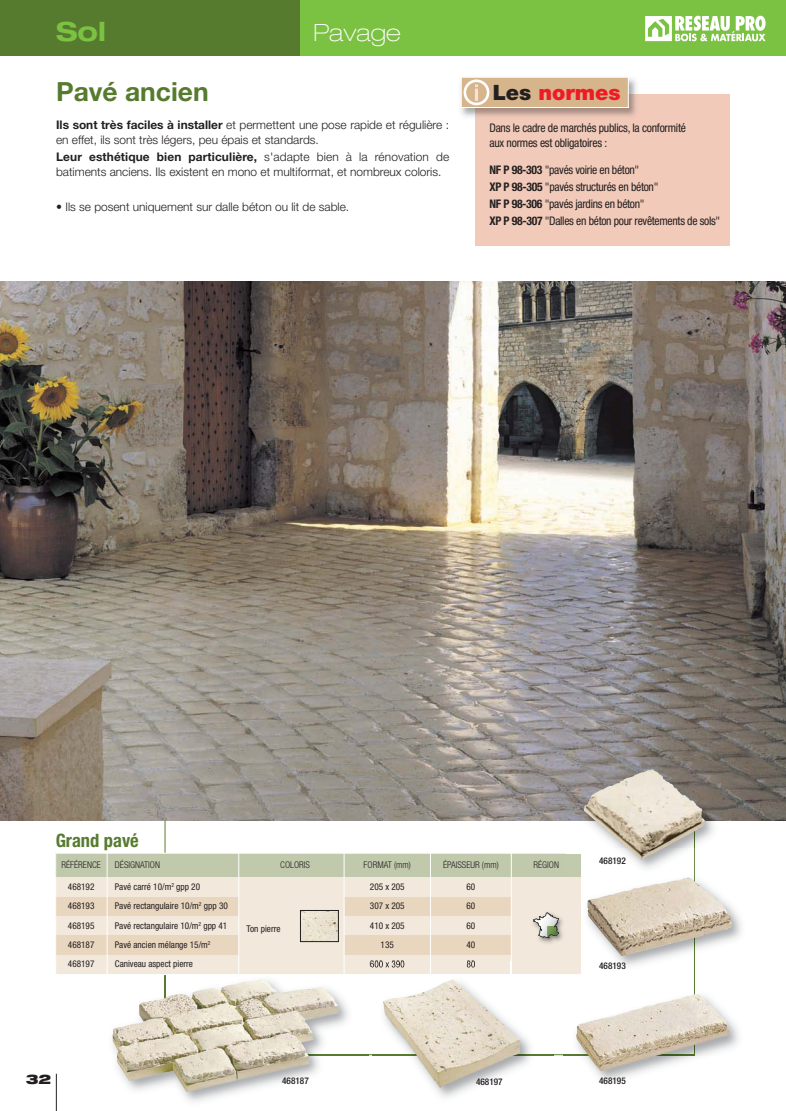
<style>
.page{position:relative;width:786px;height:1111px;background:#fff}
.page>*{position:absolute;margin:0;border:0;box-sizing:border-box;transform-origin:0 0}
.t1{font:700 26.4px "Helvetica Neue";color:#577b2e}
.t2{font:700 expanded 26.4px "Helvetica Neue";color:#7bc142}
.t3{font:100 expanded 23.8px "Helvetica Neue";color:#fff}
.t4{font:900 21.1px "Helvetica Neue";color:#ed1c24}
.t5{font:700 condensed 18.5px "Helvetica Neue";color:#577b2e}
.t6{font:900 expanded 13.2px "Helvetica Neue";color:#231f20}
.t7{font:300 11.9px/15.2px "Helvetica Neue";color:#231f20}
.t8{font:condensed 11.9px/17.1px "Helvetica Neue";letter-spacing:-.025em;color:#231f20}
.t9{font:condensed 9.3px "Helvetica Neue";color:#231f20}
.t10{font:300 condensed 9.3px "Helvetica Neue";color:#231f20}
.t11{font:500 condensed 9.2px "Helvetica Neue";color:#231f20}
.s1{font-weight:700}
.s2{color:#231f20}
</style>
<div class="page">
<img style="left:112px;top:975px;width:257px;height:127px">
<img style="left:339px;top:1054px;width:30px;height:1px">
<img style="left:113px;top:979px;width:226px;height:113px">
<img style="left:615px;top:908px;width:127px;height:58px">
<img style="left:694px;top:956px;width:1px;height:14px">
<img style="left:587px;top:883px;width:145px;height:73px">
<img style="left:564px;top:1019px;width:175px;height:62px">
<img style="left:564px;top:1054px;width:12px;height:1px">
<img style="left:694px;top:980px;width:1px;height:14px">
<img style="left:576px;top:994px;width:154px;height:77px">
<div style="left:299px;top:0;width:487px;height:56px;background:#7bc142"></div>
<div style="left:0;top:0;width:299px;height:56px;background:#577b2e"></div>
<svg style="left:645px;top:16px;width:121px;height:25px"></svg>
<img style="left:0;top:281px;width:786px;height:540px">
<div style="left:56px;top:853px;width:51px;height:24px;background:#c1c9ac"></div>
<div style="left:107px;top:853px;width:132px;height:24px;background:#c1c9ac"></div>
<div style="left:239px;top:853px;width:105px;height:24px;background:#c1c9ac"></div>
<div style="left:344px;top:853px;width:86px;height:24px;background:#c1c9ac"></div>
<div style="left:430px;top:853px;width:81px;height:24px;background:#c1c9ac"></div>
<div style="left:511px;top:853px;width:70px;height:24px;background:#c1c9ac"></div>
<div style="left:56px;top:877px;width:51px;height:20px;background:#f2e8db"></div>
<div style="left:107px;top:877px;width:132px;height:20px;background:#f2e8db"></div>
<div style="left:239px;top:877px;width:105px;height:98px;background:#f2e8db"></div>
<img style="left:302px;top:912px;width:35px;height:28px">
<div style="left:300px;top:910px;width:39px;height:32px;border:1px solid #231f20"></div>
<div style="left:344px;top:877px;width:86px;height:20px;background:#f2e8db"></div>
<div style="left:430px;top:877px;width:81px;height:20px;background:#f2e8db"></div>
<div style="left:511px;top:877px;width:70px;height:98px;background:#f2e8db"></div>
<img style="left:538px;top:912px;width:25px;height:31px">
<svg style="left:533px;top:913px;width:26px;height:25px"></svg>
<div style="left:56px;top:897px;width:51px;height:19px;background:#e9d6bf"></div>
<div style="left:107px;top:897px;width:132px;height:19px;background:#e9d6bf"></div>
<div style="left:344px;top:897px;width:86px;height:19px;background:#e9d6bf"></div>
<div style="left:430px;top:897px;width:81px;height:19px;background:#e9d6bf"></div>
<div style="left:56px;top:916px;width:51px;height:20px;background:#f2e8db"></div>
<div style="left:107px;top:916px;width:132px;height:20px;background:#f2e8db"></div>
<div style="left:344px;top:916px;width:86px;height:20px;background:#f2e8db"></div>
<div style="left:430px;top:916px;width:81px;height:20px;background:#f2e8db"></div>
<div style="left:56px;top:936px;width:51px;height:19px;background:#e9d6bf"></div>
<div style="left:107px;top:936px;width:132px;height:19px;background:#e9d6bf"></div>
<div style="left:344px;top:936px;width:86px;height:19px;background:#e9d6bf"></div>
<div style="left:430px;top:936px;width:81px;height:19px;background:#e9d6bf"></div>
<div style="left:56px;top:955px;width:51px;height:20px;background:#f2e8db"></div>
<div style="left:107px;top:955px;width:132px;height:20px;background:#f2e8db"></div>
<div style="left:344px;top:955px;width:86px;height:20px;background:#f2e8db"></div>
<div style="left:430px;top:955px;width:81px;height:20px;background:#f2e8db"></div>
<hr style="left:56px;top:853px;width:1px;height:122px;background:#fff">
<hr style="left:107px;top:853px;width:1px;height:122px;background:#fff">
<hr style="left:238px;top:853px;width:1px;height:122px;background:#fff">
<hr style="left:344px;top:853px;width:1px;height:122px;background:#fff">
<hr style="left:430px;top:853px;width:1px;height:122px;background:#fff">
<hr style="left:511px;top:853px;width:1px;height:122px;background:#fff">
<hr style="left:56px;top:853px;width:525px;height:1px;background:#fff">
<hr style="left:56px;top:974px;width:525px;height:1px;background:#fff">
<div style="left:476px;top:95px;width:254px;height:151px;background:#f1cab9"></div>
<img style="left:461px;top:78px;width:181px;height:43px">
<div style="left:462px;top:78px;width:166px;height:29px;background:#d7b58c"></div>
<div style="left:461px;top:77px;width:168px;height:31px;border:1px solid #fff"></div>
<svg style="left:464px;top:79px;width:25px;height:26px"></svg>
<img style="left:566px;top:761px;width:161px;height:122px">
<img style="left:694px;top:860px;width:1px;height:21px">
<img style="left:665px;top:877px;width:29px;height:6px">
<img style="left:566px;top:854px;width:15px;height:29px">
<svg style="left:566px;top:853px;width:15px;height:1px"></svg>
<img style="left:584px;top:769px;width:121px;height:91px">
<img style="left:372px;top:961px;width:181px;height:137px">
<img style="left:372px;top:1054px;width:181px;height:1px">
<img style="left:372px;top:961px;width:32px;height:7px">
<svg style="left:467px;top:961px;width:8px;height:7px"></svg>
<svg style="left:430px;top:961px;width:1px;height:14px"></svg>
<svg style="left:511px;top:961px;width:1px;height:14px"></svg>
<img style="left:383px;top:979px;width:137px;height:109px">
<hr style="left:56px;top:1074px;width:1px;height:37px;background:#231f20">
<h1 class="t2" style="left:56px;top:22px;width:51px">Sol</h1>
<h2 class="t3" style="left:313px;top:24px;width:89px">Pavage</h2>
<h1 class="t1" style="left:56px;top:82px;width:154px">Pavé ancien</h1>
<p class="t7" style="left:56px;top:118px;width:395px"><span class="s1">Ils sont très faciles à installer</span> et permettent une pose rapide et régulière : en effet, ils sont très légers, peu épais et standards.</p>
<p class="t7" style="left:56px;top:151px;width:395px"><span class="s1">Leur esthétique bien particulière,</span> s'adapte bien à la rénovation de batiments anciens. Ils existent en mono et multiformat, et nombreux coloris.</p>
<p class="t7" style="left:56px;top:200px;width:294px">• Ils se posent uniquement sur dalle béton ou lit de sable.</p>
<h3 class="t4" style="left:493px;top:85px;width:129px"><span class="s2">Les</span> normes</h3>
<p class="t8" style="left:489px;top:121px;width:198px;line-height:15.2px">Dans le cadre de marchés publics, la conformité aux normes est obligatoires :</p>
<p class="t8" style="left:489px;top:163px;width:232px"><span class="s1">NF P 98-303</span> "pavés voirie en béton"<br><span class="s1">XP P 98-305</span> "pavés structurés en béton"<br><span class="s1">NF P 98-306</span> "pavés jardins en béton"<br><span class="s1">XP P 98-307</span> "Dalles en béton pour revêtements de sols"</p>
<h3 class="t5" style="left:56px;top:833px;width:85px">Grand pavé</h3>
<p class="t10" style="left:62px;top:861px;width:41px">RÉFÉRENCE</p>
<p class="t10" style="left:115px;top:861px;width:47px">DÉSIGNATION</p>
<p class="t10" style="left:280px;top:861px;width:31px">COLORIS</p>
<p class="t10" style="left:364px;top:861px;width:49px">FORMAT (mm)</p>
<p class="t10" style="left:443px;top:861px;width:57px">ÉPAISSEUR (mm)</p>
<p class="t10" style="left:534px;top:861px;width:27px">RÉGION</p>
<p class="t9" style="left:68px;top:883px;width:28px">468192</p>
<p class="t9" style="left:115px;top:883px;width:87px">Pavé carré 10/m<sup>2</sup> gpp 20</p>
<p class="t9" style="left:247px;top:925px;width:36px">Ton pierre</p>
<p class="t9" style="left:370px;top:883px;width:36px">205 x 205</p>
<p class="t9" style="left:466px;top:883px;width:10px">60</p>
<p class="t9" style="left:68px;top:902px;width:28px">468193</p>
<p class="t9" style="left:115px;top:902px;width:114px">Pavé rectangulaire 10/m<sup>2</sup> gpp 30</p>
<p class="t9" style="left:370px;top:902px;width:36px">307 x 205</p>
<p class="t9" style="left:466px;top:902px;width:10px">60</p>
<p class="t9" style="left:68px;top:922px;width:28px">468195</p>
<p class="t9" style="left:115px;top:922px;width:114px">Pavé rectangulaire 10/m<sup>2</sup> gpp 41</p>
<p class="t9" style="left:370px;top:922px;width:36px">410 x 205</p>
<p class="t9" style="left:466px;top:922px;width:10px">60</p>
<p class="t9" style="left:68px;top:941px;width:28px">468187</p>
<p class="t9" style="left:115px;top:941px;width:97px">Pavé ancien mélange 15/m<sup>2</sup></p>
<p class="t9" style="left:381px;top:941px;width:15px">135</p>
<p class="t9" style="left:466px;top:941px;width:10px">40</p>
<p class="t9" style="left:68px;top:961px;width:28px">468197</p>
<p class="t9" style="left:115px;top:961px;width:80px">Caniveau aspect pierre</p>
<p class="t9" style="left:370px;top:961px;width:36px">600 x 390</p>
<p class="t9" style="left:466px;top:961px;width:10px">80</p>
<p class="t11" style="left:599px;top:858px;width:28px">468192</p>
<p class="t11" style="left:599px;top:962px;width:28px">468193</p>
<p class="t6" style="left:26px;top:1074px;width:27px">32</p>
<p class="t11" style="left:282px;top:1078px;width:28px">468187</p>
<p class="t11" style="left:476px;top:1078px;width:28px">468197</p>
<p class="t11" style="left:599px;top:1078px;width:28px">468195</p>
</div>
